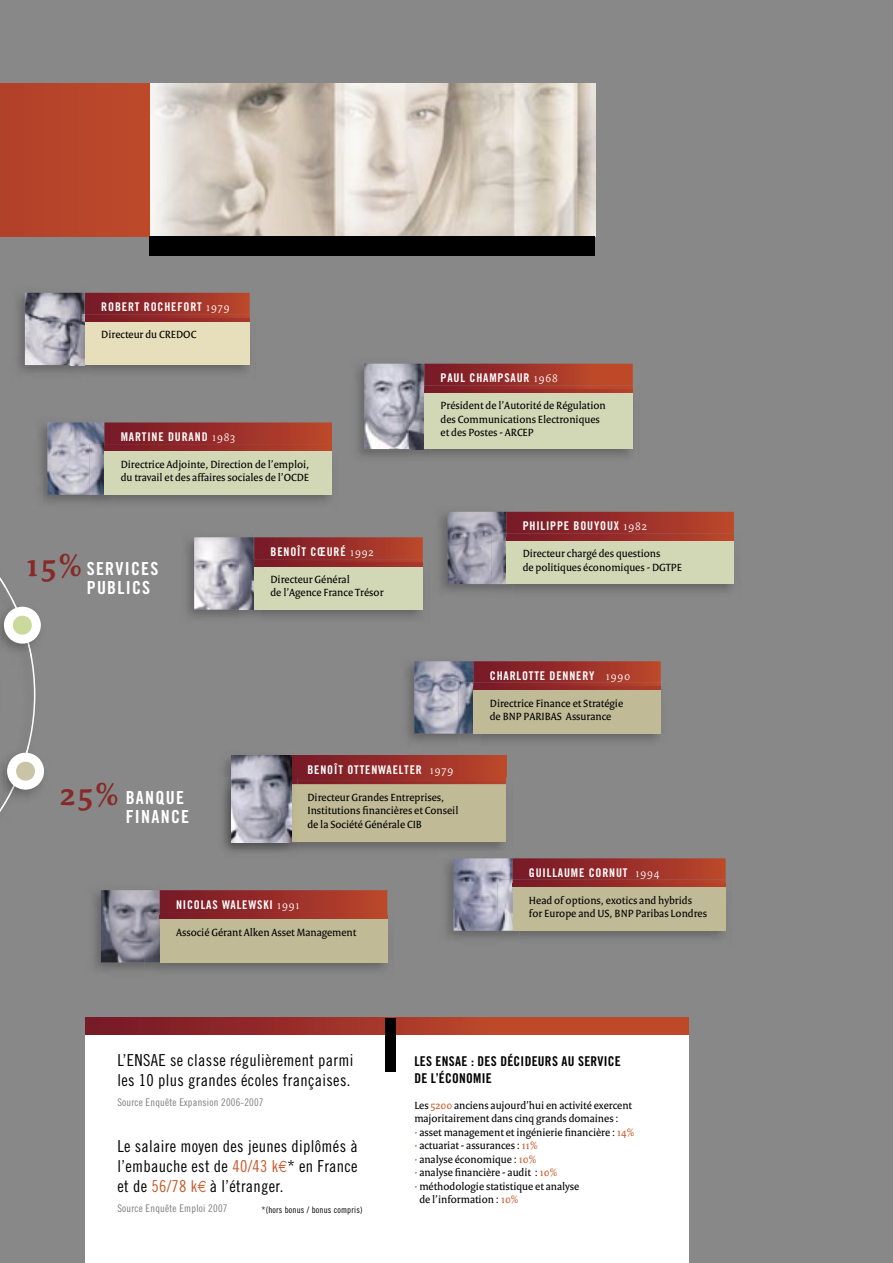
<style>
.page{position:relative;width:893px;height:1263px;background:#888}
.page>*{position:absolute;margin:0;border:0;box-sizing:border-box;transform-origin:0 0}
.t1{font:600 33px "Versa";color:#862927}
.t2{font:18px/19.5px "Trade Gothic Bold Cond Twenty";letter-spacing:.07em;color:#fff}
.t3{font:16.5px/19.8px "Trade Gothic Cond Eighteen";letter-spacing:.02em;color:#000}
.t4{font:13.5px/16.2px "Trade Gothic Bold Cond Twenty";letter-spacing:.02em;color:#000}
.t5{font:12px "Trade Gothic Bold Cond Twenty";letter-spacing:.07em;color:#fff}
.t6{font:11.25px/13.5px "Versa";color:#000}
.t7{font:10.5px "Trade Gothic Cond Eighteen";letter-spacing:.02em;color:#7b7c7c}
.t8{font:9px "Trade Gothic Cond Eighteen";letter-spacing:.02em;color:#000}
.s1{font-family:"Versa";font-weight:300}
.s2{color:#c85a2c}
.s3{font-family:"Euro Sans";color:#c85a2c}
</style>
<div class="page">
<img style="left:0;top:475px;width:42px;height:447px">
<img style="left:44px;top:746px;width:7px;height:59px">
<img style="left:44px;top:600px;width:3px;height:59px">
<svg style="left:0;top:482px;width:44px;height:425px;background:#949493"></svg>
<div style="left:298px;top:755px;width:208px;height:22px;background:linear-gradient(to right,#771728,#bb462b)"></div>
<img style="left:298px;top:777px;width:215px;height:80px">
<div style="left:232px;top:784px;width:274px;height:58px;background:#c1ba97"></div>
<img style="left:32px;top:416px;width:81px;height:94px">
<img style="left:32px;top:475px;width:10px;height:35px">
<img style="left:47px;top:422px;width:57px;height:73px">
<img style="left:179px;top:531px;width:81px;height:94px">
<img style="left:194px;top:537px;width:60px;height:73px">
<img style="left:10px;top:286px;width:81px;height:94px">
<img style="left:25px;top:293px;width:59px;height:72px">
<img style="left:433px;top:505px;width:81px;height:94px">
<img style="left:448px;top:512px;width:58px;height:72px">
<img style="left:399px;top:655px;width:81px;height:93px">
<img style="left:414px;top:661px;width:59px;height:72px">
<img style="left:439px;top:852px;width:81px;height:94px">
<img style="left:439px;top:852px;width:74px;height:5px">
<img style="left:454px;top:858px;width:59px;height:73px">
<img style="left:217px;top:749px;width:81px;height:108px">
<img style="left:291px;top:755px;width:7px;height:22px">
<img style="left:291px;top:784px;width:7px;height:58px">
<svg style="left:291px;top:777px;width:215px;height:7px;background:#962e2a"></svg>
<img style="left:232px;top:755px;width:59px;height:87px">
<img style="left:86px;top:884px;width:81px;height:93px">
<img style="left:101px;top:890px;width:59px;height:72px">
<img style="left:149px;top:84px;width:446px;height:152px">
<img style="left:349px;top:357px;width:81px;height:107px">
<img style="left:364px;top:364px;width:60px;height:85px">
<div style="left:0;top:84px;width:149px;height:152px;background:#b7452a"></div>
<div style="left:149px;top:236px;width:446px;height:19px;background:#000"></div>
<svg style="left:104px;top:422px;width:228px;height:22px;background:#97302b"></svg>
<img style="left:113px;top:444px;width:225px;height:66px">
<img style="left:89px;top:495px;width:24px;height:15px">
<img style="left:89px;top:444px;width:15px;height:51px">
<img style="left:104px;top:444px;width:228px;height:4px">
<div style="left:104px;top:451px;width:228px;height:44px;background:#d2d8b6"></div>
<svg style="left:104px;top:448px;width:228px;height:3px"></svg>
<svg style="left:85px;top:293px;width:165px;height:22px;background:#972f2a"></svg>
<img style="left:70px;top:315px;width:186px;height:65px">
<img style="left:70px;top:315px;width:14px;height:50px">
<img style="left:85px;top:315px;width:165px;height:3px">
<div style="left:85px;top:321px;width:165px;height:44px;background:#e7dfbb"></div>
<svg style="left:85px;top:318px;width:165px;height:3px"></svg>
<svg style="left:506px;top:512px;width:228px;height:22px;background:#972f2a"></svg>
<img style="left:491px;top:534px;width:249px;height:66px">
<img style="left:491px;top:584px;width:23px;height:15px">
<img style="left:491px;top:534px;width:15px;height:50px">
<img style="left:506px;top:534px;width:228px;height:3px">
<div style="left:506px;top:540px;width:228px;height:44px;background:#d2d8b6"></div>
<svg style="left:506px;top:537px;width:228px;height:3px"></svg>
<svg style="left:254px;top:537px;width:169px;height:22px;background:#972f2a"></svg>
<img style="left:239px;top:559px;width:191px;height:65px">
<img style="left:239px;top:559px;width:15px;height:51px">
<img style="left:254px;top:559px;width:169px;height:4px">
<div style="left:254px;top:566px;width:169px;height:43px;background:#d2d8b6"></div>
<svg style="left:254px;top:563px;width:169px;height:3px"></svg>
<svg style="left:160px;top:890px;width:227px;height:22px;background:#972e2a"></svg>
<img style="left:145px;top:912px;width:249px;height:66px">
<img style="left:145px;top:962px;width:22px;height:15px">
<img style="left:145px;top:912px;width:15px;height:50px">
<img style="left:160px;top:912px;width:227px;height:4px">
<div style="left:160px;top:918px;width:227px;height:45px;background:#c1ba97"></div>
<svg style="left:160px;top:916px;width:227px;height:3px"></svg>
<svg style="left:473px;top:661px;width:188px;height:21px;background:#972f2a"></svg>
<img style="left:480px;top:682px;width:188px;height:66px">
<img style="left:458px;top:733px;width:22px;height:15px">
<img style="left:458px;top:682px;width:15px;height:51px">
<img style="left:473px;top:682px;width:188px;height:4px">
<div style="left:473px;top:689px;width:188px;height:44px;background:#c1ba97"></div>
<svg style="left:473px;top:686px;width:188px;height:3px"></svg>
<svg style="left:513px;top:858px;width:213px;height:21px;background:#972f2b"></svg>
<img style="left:520px;top:879px;width:212px;height:66px">
<img style="left:498px;top:931px;width:22px;height:14px">
<img style="left:498px;top:879px;width:15px;height:52px">
<img style="left:513px;top:879px;width:213px;height:4px">
<div style="left:513px;top:886px;width:212px;height:45px;background:#c1ba97"></div>
<svg style="left:513px;top:883px;width:212px;height:3px"></svg>
<div style="left:85px;top:1025px;width:604px;height:238px;background:#fff"></div>
<div style="left:85px;top:1018px;width:604px;height:17px;background:linear-gradient(to right,#7b1a28,#cd532a)"></div>
<div style="left:385px;top:1018px;width:11px;height:53px;background:#000"></div>
<svg style="left:424px;top:364px;width:209px;height:21px;background:#9f3329"></svg>
<img style="left:409px;top:385px;width:231px;height:78px">
<img style="left:409px;top:385px;width:15px;height:64px">
<img style="left:424px;top:385px;width:209px;height:4px">
<div style="left:424px;top:392px;width:209px;height:57px;background:#d2d8b6"></div>
<svg style="left:424px;top:389px;width:209px;height:3px"></svg>
<p class="t5" style="left:101px;top:300px;width:130px">ROBERT ROCHEFORT <span class="s1">1979</span></p>
<p class="t6" style="left:101px;top:328px;width:96px">Directeur du CREDOC</p>
<p class="t5" style="left:121px;top:429px;width:116px">MARTINE DURAND <span class="s1">1983</span></p>
<p class="t6" style="left:121px;top:458px;width:190px">Directrice Adjointe, Direction de l’emploi, du travail et des affaires sociales de l’OCDE</p>
<h1 class="t1" style="left:27px;top:547px;width:57px">15%</h1>
<h2 class="t2" style="left:87px;top:559px;width:73px">SERVICES<br>PUBLICS</h2>
<p class="t5" style="left:270px;top:544px;width:105px">BENOÎT CŒURÉ <span class="s1">1992</span></p>
<p class="t6" style="left:270px;top:573px;width:115px">Directeur Général<br>de l’Agence France Trésor</p>
<p class="t5" style="left:441px;top:370px;width:119px">PAUL CHAMPSAUR <span class="s1">1968</span></p>
<p class="t6" style="left:441px;top:399px;width:167px">Président de l’Autorité de Régulation des Communications Electroniques et des Postes - ARCEP</p>
<p class="t5" style="left:523px;top:519px;width:126px">PHILIPPE BOUYOUX <span class="s1">1982</span></p>
<p class="t6" style="left:523px;top:547px;width:161px">Directeur chargé des questions<br>de politiques économiques - DGTPE</p>
<p class="t5" style="left:490px;top:668px;width:142px">CHARLOTTE DENNERY <span class="s1">1990</span></p>
<p class="t6" style="left:490px;top:697px;width:135px">Directrice Finance et Stratégie de BNP PARIBAS Assurance</p>
<h1 class="t1" style="left:60px;top:776px;width:60px">25%</h1>
<h2 class="t2" style="left:126px;top:787px;width:65px">BANQUE<br>FINANCE</h2>
<p class="t5" style="left:307px;top:762px;width:147px">BENOÎT OTTENWAELTER <span class="s1">1979</span></p>
<p class="t6" style="left:307px;top:791px;width:152px">Directeur Grandes Entreprises,<br>Institutions financières et Conseil de la Société Générale CIB</p>
<p class="t5" style="left:176px;top:897px;width:125px">NICOLAS WALEWSKI <span class="s1">1991</span></p>
<p class="t6" style="left:176px;top:925px;width:182px">Associé Gérant Alken Asset Management</p>
<p class="t5" style="left:529px;top:865px;width:132px">GUILLAUME CORNUT <span class="s1">1994</span></p>
<p class="t6" style="left:529px;top:894px;width:180px">Head of options, exotics and hybrids for Europe and US, BNP Paribas Londres</p>
<h3 class="t3" style="left:117px;top:1050px;width:238px">L’ENSAE se classe régulièrement parmi les 10 plus grandes écoles françaises.</h3>
<p class="t4" style="left:414px;top:1053px;width:208px">LES ENSAE : DES DÉCIDEURS AU SERVICE<br>DE L’ÉCONOMIE</p>
<p class="t6" style="left:414px;top:1099px;width:219px">Les <span class="s2">5200</span> anciens aujourd’hui en activité exercent majoritairement dans cinq grands domaines :</p>
<p class="t6" style="left:414px;top:1126px;width:222px"><span class="s2">•</span> asset management et ingénierie financière : <span class="s2">14%</span></p>
<p class="t6" style="left:414px;top:1139px;width:125px"><span class="s2">•</span> actuariat - assurances : <span class="s2">11%</span></p>
<p class="t6" style="left:414px;top:1153px;width:124px"><span class="s2">•</span> analyse économique : <span class="s2">10%</span></p>
<p class="t6" style="left:414px;top:1166px;width:145px"><span class="s2">•</span> analyse financière - audit : <span class="s2">10%</span></p>
<p class="t6" style="left:419px;top:1180px;width:161px;text-indent:-5px"><span class="s2">•</span> méthodologie statistique et analyse de l’information : <span class="s2">10%</span></p>
<p class="t7" style="left:117px;top:1096px;width:148px">Source Enquête Expansion 2006-2007</p>
<h3 class="t3" style="left:117px;top:1136px;width:242px;text-align:justify">Le salaire moyen des jeunes diplômés à l’embauche est de <span class="s2">40/43 k</span><span class="s3">€</span>* en France et de <span class="s2">56/78 k</span><span class="s3">€</span> à l’étranger.</h3>
<p class="t7" style="left:117px;top:1202px;width:112px">Source Enquête Emploi 2007</p>
<p class="t8" style="left:261px;top:1204px;width:103px">*(hors bonus / bonus compris)</p>
</div>
